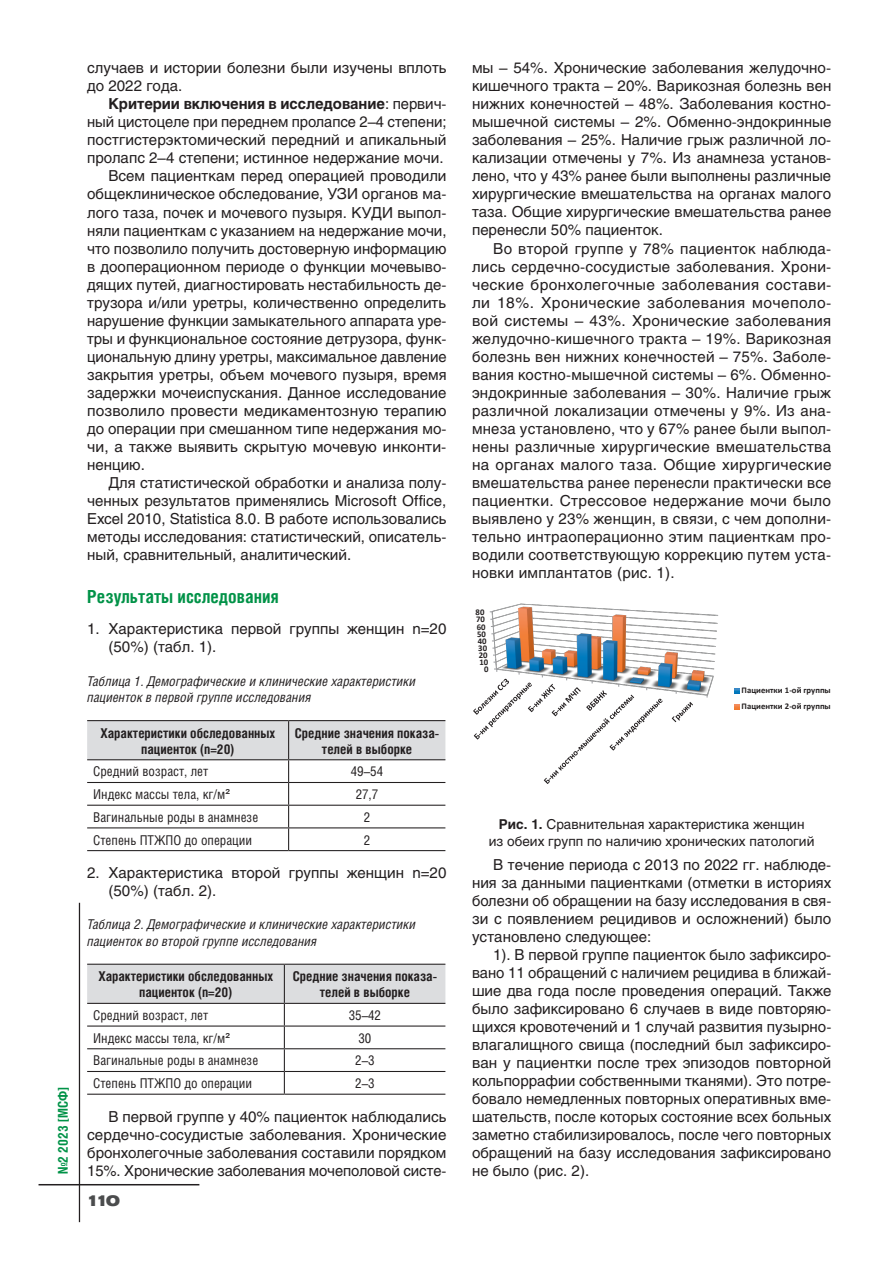
<style>
.page{position:relative;width:893px;height:1263px;background:#fff}
.page>*{position:absolute;margin:0;border:0;box-sizing:border-box;transform-origin:0 0}
.Статья_ПодЗаг{font:700 18px "Helios Cond";color:#009247}
.Body_Text{font:15px/18px "Helios";color:#231f20;text-align:justify}
.Text_copy_НОМЕР{font:15px/18px "Helios";color:#231f20}
.t1{font:900 15px "Helios Ext";color:#4b4c4d}
.Табл_Лево{font:13.5px "Helios Cond";color:#231f20}
.ТаблПОДПИСЬ{font:italic 13.5px/16.2px "Helios Cond";color:#231f20}
.Табл_ШАПКА{font:700 13.5px/16.2px "Helios Cond";color:#231f20;text-align:center}
.Подрис{font:13.5px/16.2px "Helios";color:#231f20;text-align:center}
.Табл_Центр{font:13.5px "Helios Cond";color:#231f20}
.t2{font:700 13.5px "Helios Cond";color:#009247}
.t3{font:700 8.7px/15.8px "Calibri";color:#231f20}
.s1{font-weight:700}
.s2{font-family:"Arial"}
</style>
<div class="page">
<hr style="left:79px;top:903px;width:1px;height:319px;background:#231f20">
<hr style="left:39px;top:1184px;width:160px;height:1px;background:#231f20">
<hr style="left:87px;top:720px;width:202px;height:1px;background:#231f20">
<hr style="left:289px;top:720px;width:156px;height:1px;background:#231f20">
<svg style="left:87px;top:721px;width:358px;height:129px"></svg>
<hr style="left:87px;top:850px;width:202px;height:1px;background:#231f20">
<hr style="left:289px;top:850px;width:156px;height:1px;background:#231f20">
<svg style="left:87px;top:964px;width:358px;height:130px"></svg>
<hr style="left:87px;top:1094px;width:197px;height:1px;background:#231f20">
<hr style="left:284px;top:1094px;width:161px;height:1px;background:#231f20">
<img style="left:489px;top:603px;width:230px;height:95px">
<svg style="left:473px;top:669px;width:190px;height:115px"></svg>
<svg style="left:672px;top:702px;width:21px;height:20px"></svg>
<svg style="left:735px;top:688px;width:4px;height:5px"></svg>
<svg style="left:735px;top:704px;width:4px;height:5px"></svg>
<p class="t2" style="left:55px;top:1174px;width:89px;rotate:-90deg">№2 2023 [МСФ]</p>
<p class="Body_Text" style="left:87px;top:59px;width:361px">случаев и истории болезни были изучены вплоть до 2022 года.</p>
<p class="Body_Text" style="left:87px;top:95px;width:361px;text-indent:21px"><span class="s1">Критерии включения в исследование</span>: первич&shy;ный цистоцеле при переднем пролапсе 2–4 степени; постгистерэктомический передний и апикальный пролапс 2–4 степени; истинное недержание мочи.</p>
<p class="Body_Text" style="left:87px;top:167px;width:361px;text-indent:21px">Всем пациенткам перед операцией проводили общеклиническое обследование, УЗИ органов ма&shy;лого таза, почек и мочевого пузыря. КУДИ выпол&shy;няли пациенткам с указанием на недержание мочи, что позволило получить достоверную информацию в дооперационном периоде о функции мочевыво&shy;дящих путей, диагностировать нестабильность де&shy;трузора и/или уретры, количественно определить нарушение функции замыкательного аппарата уре&shy;тры и функциональное состояние детрузора, функ&shy;циональную длину уретры, максимальное давление закрытия уретры, объем мочевого пузыря, время задержки мочеиспускания. Данное исследование позволило провести медикаментозную терапию до операции при смешанном типе недержания мо&shy;чи, а также выявить скрытую мочевую инконти&shy;ненцию.</p>
<p class="Body_Text" style="left:87px;top:473px;width:361px;text-indent:21px">Для статистической обработки и анализа полу&shy;ченных результатов применялись Microsoft Office, Excel 2010, Statistica 8.0. В работе использовались методы исследования: статистический, описатель&shy;ный, сравнительный, аналитический.</p>
<p class="Статья_ПодЗаг" style="left:87px;top:586px;width:193px">Результаты исследования</p>
<p class="Text_copy_НОМЕР" style="left:108px;top:619px;width:340px;text-indent:-21px">1. Характеристика первой группы женщин n=20 (50%) (табл. 1).</p>
<p class="ТаблПОДПИСЬ" style="left:87px;top:673px;width:330px">Таблица 1. Демографические и клинические характеристики пациенток в первой группе исследования</p>
<p class="Табл_ШАПКА" style="left:100px;top:724px;width:176px">Характеристики обследованных пациенток (n=20)</p>
<p class="Табл_ШАПКА" style="left:295px;top:724px;width:146px">Средние значения показа&shy;телей в выборке</p>
<p class="Табл_Лево" style="left:93px;top:763px;width:117px">Средний возраст, лет</p>
<p class="Табл_Центр" style="left:351px;top:763px;width:34px">49–54</p>
<p class="Табл_Лево" style="left:93px;top:786px;width:138px">Индекс массы тела, кг/м<span class="s2">²</span></p>
<p class="Табл_Центр" style="left:356px;top:786px;width:24px">27,7</p>
<p class="Табл_Лево" style="left:93px;top:809px;width:167px">Вагинальные роды в анамнезе</p>
<p class="Табл_Центр" style="left:364px;top:809px;width:8px">2</p>
<p class="Табл_Лево" style="left:93px;top:832px;width:160px">Степень ПТЖПО до операции</p>
<p class="Табл_Центр" style="left:364px;top:832px;width:8px">2</p>
<p class="Text_copy_НОМЕР" style="left:108px;top:864px;width:340px;text-indent:-21px">2. Характеристика второй группы женщин n=20 (50%) (табл. 2).</p>
<p class="ТаблПОДПИСЬ" style="left:87px;top:916px;width:330px">Таблица 2. Демографические и клинические характеристики пациенток во второй группе исследования</p>
<p class="Табл_ШАПКА" style="left:98px;top:968px;width:176px">Характеристики обследованных пациенток (n=20)</p>
<p class="Табл_ШАПКА" style="left:293px;top:968px;width:146px">Средние значения показа&shy;телей в выборке</p>
<p class="Табл_Лево" style="left:93px;top:1007px;width:117px">Средний возраст, лет</p>
<p class="Табл_Центр" style="left:349px;top:1007px;width:34px">35–42</p>
<p class="Табл_Лево" style="left:93px;top:1030px;width:138px">Индекс массы тела, кг/м<span class="s2">²</span></p>
<p class="Табл_Центр" style="left:358px;top:1030px;width:14px">30</p>
<p class="Табл_Лево" style="left:93px;top:1052px;width:167px">Вагинальные роды в анамнезе</p>
<p class="Табл_Центр" style="left:355px;top:1052px;width:21px">2–3</p>
<p class="Табл_Лево" style="left:93px;top:1075px;width:160px">Степень ПТЖПО до операции</p>
<p class="Табл_Центр" style="left:355px;top:1075px;width:21px">2–3</p>
<p class="Body_Text" style="left:87px;top:1107px;width:361px;text-indent:21px">В первой группе у 40% пациенток наблюдались сердечно-сосудистые заболевания. Хронические бронхолегочные заболевания составили порядком 15%. Хронические заболевания мочеполовой систе-</p>
<p class="t1" style="left:87px;top:1191px;width:35px">110</p>
<p class="Body_Text" style="left:472px;top:59px;width:361px">мы – 54%. Хронические заболевания желудочно&shy;кишечного тракта – 20%. Варикозная болезнь вен нижних конечностей – 48%. Заболевания костно&shy;мышечной системы – 2%. Обменно-эндокринные заболевания – 25%. Наличие грыж различной ло&shy;кализации отмечены у 7%. Из анамнеза установ&shy;лено, что у 43% ранее были выполнены различные хирургические вмешательства на органах малого таза. Общие хирургические вмешательства ранее перенесли 50% пациенток.</p>
<p class="Body_Text" style="left:472px;top:239px;width:361px;text-indent:21px">Во второй группе у 78% пациенток наблюда&shy;лись сердечно-сосудистые заболевания. Хрони&shy;ческие бронхолегочные заболевания состави&shy;ли 18%. Хронические заболевания мочеполо&shy;вой системы – 43%. Хронические заболевания желудочно-кишечного тракта – 19%. Варикозная болезнь вен нижних конечностей – 75%. Заболе&shy;вания костно-мышечной системы – 6%. Обменно&shy;эндокринные заболевания – 30%. Наличие грыж различной локализации отмечены у 9%. Из ана&shy;мнеза установлено, что у 67% ранее были выпол&shy;нены различные хирургические вмешательства на органах малого таза. Общие хирургические вмешательства ранее перенесли практически все пациентки. Стрессовое недержание мочи было выявлено у 23% женщин, в связи, с чем дополни&shy;тельно интраоперационно этим пациенткам про&shy;водили соответствующую коррекцию путем уста&shy;новки имплантатов (рис. 1).</p>
<p class="t3" style="left:476px;top:604px;width:10px">80</p>
<p class="t3" style="left:476px;top:611px;width:10px">70</p>
<p class="t3" style="left:477px;top:618px;width:10px">60</p>
<p class="t3" style="left:477px;top:626px;width:10px">50</p>
<p class="t3" style="left:478px;top:633px;width:10px">40</p>
<p class="t3" style="left:478px;top:640px;width:10px">30</p>
<p class="t3" style="left:479px;top:647px;width:10px">20</p>
<p class="t3" style="left:479px;top:654px;width:10px">10</p>
<p class="t3" style="left:484px;top:661px;width:6px">0</p>
<p class="t3" style="left:742px;top:682px;width:91px">Пациентки 1-ой группы<br>Пациентки 2-ой группы</p>
<p class="Подрис" style="left:489px;top:816px;width:327px"><span class="s1">Рис. 1.</span> Сравнительная характеристика женщин<br>из обеих групп по наличию хронических патологий</p>
<p class="Body_Text" style="left:472px;top:855px;width:361px;text-indent:21px">В течение периода с 2013 по 2022 гг. наблюде&shy;ния за данными пациентками (отметки в историях болезни об обращении на базу исследования в свя&shy;зи с появлением рецидивов и осложнений) было установлено следующее:</p>
<p class="Body_Text" style="left:472px;top:945px;width:361px;text-indent:21px">1). В первой группе пациенток было зафиксиро&shy;вано 11 обращений с наличием рецидива в ближай&shy;шие два года после проведения операций. Также было зафиксировано 6 случаев в виде повторяю&shy;щихся кровотечений и 1 случай развития пузырно&shy;влагалищного свища (последний был зафиксиро&shy;ван у пациентки после трех эпизодов повторной кольпоррафии собственными тканями). Это потре&shy;бовало немедленных повторных оперативных вме&shy;шательств, после которых состояние всех больных заметно стабилизировалось, после чего повторных обращений на базу исследования зафиксировано не было (рис. 2).</p>
</div>
